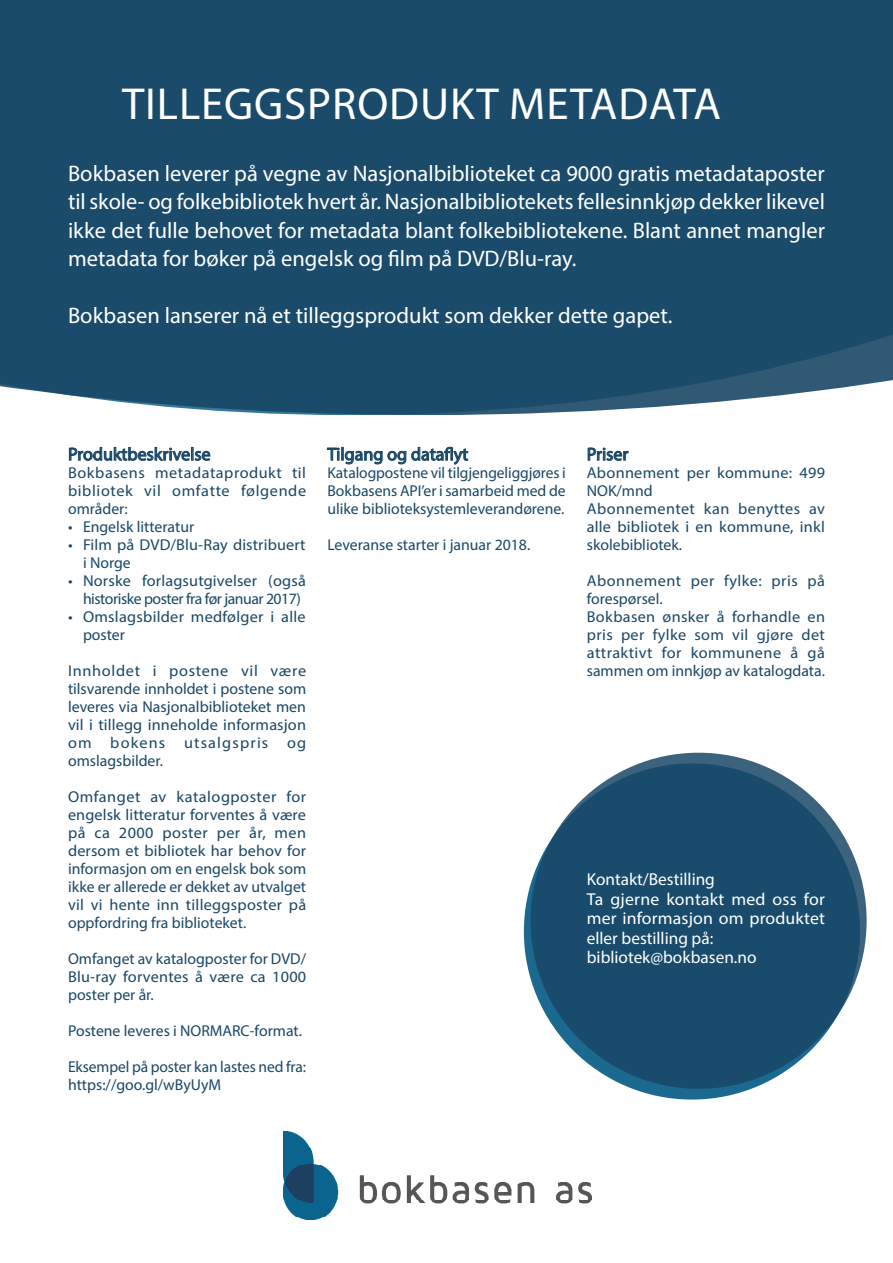
<style>
.page{position:relative;width:893px;height:1263px;background:#fff}
.page>*{position:absolute;margin:0;border:0;box-sizing:border-box;transform-origin:0 0}
.t1{font:45px "Myriad Pro";letter-spacing:.02em;color:#fff}
.t2{font:22.5px/28.5px "Myriad Pro";color:#fff;text-align:justify}
.t3{font:18px "Myriad Pro";color:#194766}
.t4{font:17.25px/19.5px "Myriad Pro";color:#fff;text-align:justify}
.t5{font:15.75px/18px "Myriad Pro";color:#194766;text-align:justify}
.t6{font:15.75px/18px "Myriad Pro";letter-spacing:-.03em;color:#194766}
.t7{font:15.75px/18px "Myriad Pro";letter-spacing:.03em;color:#194766}
.t8{font:15.75px/18px "Myriad Pro";letter-spacing:.02em;color:#194766}
</style>
<div class="page">
<div style="left:0;top:0;width:893px;height:415px;background:#1b4b6b"></div>
<svg style="left:69px;top:446px;width:142px;height:15px"></svg>
<svg style="left:327px;top:446px;width:141px;height:19px"></svg>
<svg style="left:587px;top:447px;width:42px;height:14px"></svg>
<div style="left:524px;top:763px;width:336px;height:336px;background:#1c698f;border-radius:50%"></div>
<div style="left:530px;top:753px;width:337px;height:336px;background:#194766;border-radius:50%"></div>
<img style="left:284px;top:1132px;width:308px;height:88px">
<p class="t1" style="left:122px;top:76px;width:600px">TILLEGGSPRODUKT METADATA</p>
<p class="t2" style="left:68px;top:158px;width:758px">Bokbasen leverer på vegne av Nasjonalbiblioteket ca 9000 gratis metadataposter til skole- og folkebibliotek hvert år. Nasjonalbibliotekets fellesinnkjøp dekker likevel ikke det fulle behovet for metadata blant folkebibliotekene. Blant annet mangler metadata for bøker på engelsk og film på DVD/Blu-ray.</p>
<p class="t2" style="left:68px;top:301px;width:606px">Bokbasen lanserer nå et tilleggsprodukt som dekker dette gapet.</p>
<p class="t3" style="left:68px;top:443px;width:144px">Produktbeskrivelse</p>
<p class="t5" style="left:68px;top:464px;width:240px">Bokbasens metadataprodukt til bibliotek vil omfatte følgende områder:</p>
<p class="t5" style="left:68px;top:518px;width:128px">• Engelsk litteratur</p>
<p class="t5" style="left:83px;top:536px;width:224px;text-indent:-15px">• Film på DVD/Blu-Ray distribuert i Norge</p>
<p class="t6" style="left:83px;top:572px;width:224px;text-indent:-15px">• Norske forlagsutgivelser (også historiske poster fra før januar 2017)</p>
<p class="t5" style="left:83px;top:608px;width:224px;text-indent:-15px">• Omslagsbilder medfølger i alle poster</p>
<p class="t5" style="left:68px;top:662px;width:240px">Innholdet i postene vil være tilsvarende innholdet i postene som leveres via Nasjonalbiblioteket men vil i tillegg inneholde informasjon om bokens utsalgspris og omslagsbilder.</p>
<p class="t5" style="left:68px;top:788px;width:240px">Omfanget av katalogposter for engelsk litteratur forventes å være på ca 2000 poster per år, men dersom et bibliotek har behov for informasjon om en engelsk bok som ikke er allerede er dekket av utvalget vil vi hente inn tilleggsposter på oppfordring fra biblioteket.</p>
<p class="t5" style="left:68px;top:950px;width:240px">Omfanget av katalogposter for DVD/ Blu-ray forventes å være ca 1000 poster per år.</p>
<p class="t5" style="left:68px;top:1022px;width:235px">Postene leveres i NORMARC-format.</p>
<p class="t5" style="left:68px;top:1058px;width:239px">Eksempel på poster kan lastes ned fra: https://goo.gl/wByUyM</p>
<p class="t3" style="left:327px;top:443px;width:142px">Tilgang og dataflyt</p>
<p class="t5" style="left:327px;top:464px;width:240px">Katalogpostene vil tilgjengeliggjøres i Bokbasens API’er i samarbeid med de ulike biblioteksystemleverandørene.</p>
<p class="t5" style="left:327px;top:536px;width:204px">Leveranse starter i januar 2018.</p>
<p class="t3" style="left:587px;top:443px;width:43px">Priser</p>
<p class="t8" style="left:587px;top:464px;width:240px">Abonnement per kommune: 499<br>NOK/mnd</p>
<p class="t5" style="left:587px;top:500px;width:240px">Abonnementet kan benyttes av alle bibliotek i en kommune, inkl skolebibliotek.</p>
<p class="t7" style="left:587px;top:572px;width:240px">Abonnement per fylke: pris på forespørsel.</p>
<p class="t5" style="left:587px;top:608px;width:240px">Bokbasen ønsker å forhandle en pris per fylke som vil gjøre det attraktivt for kommunene å gå sammen om innkjøp av katalogdata.</p>
<p class="t4" style="left:587px;top:869px;width:130px">Kontakt/Bestilling</p>
<p class="t4" style="left:587px;top:889px;width:240px">Ta gjerne kontakt med oss for mer informasjon om produktet eller bestilling på:</p>
<p class="t4" style="left:587px;top:947px;width:171px">bibliotek@bokbasen.no</p>
</div>
